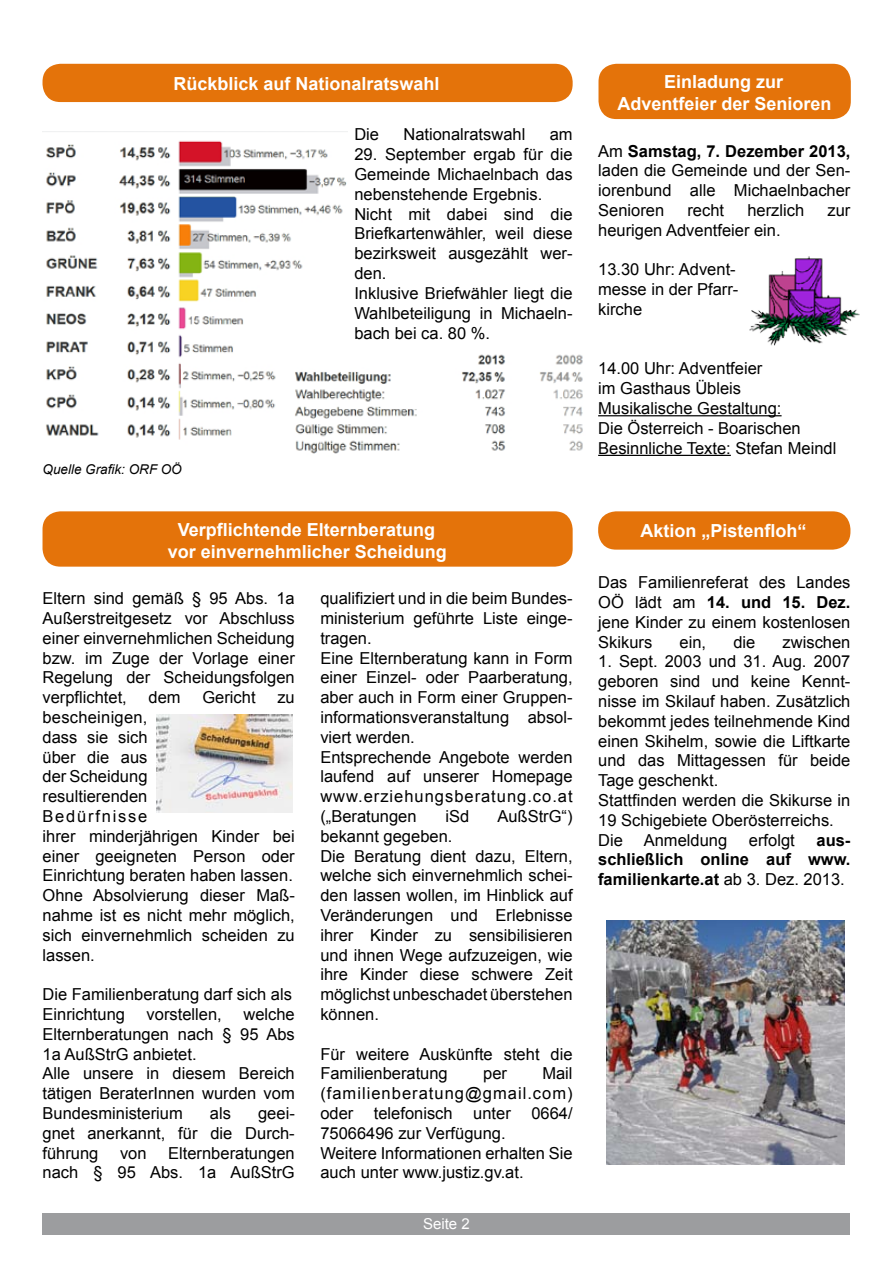
<style>
.page{position:relative;width:893px;height:1263px;background:#fff}
.page>*{position:absolute;margin:0;border:0;box-sizing:border-box;transform-origin:0 0}
.t1{font:700 18px/21.6px "Arial";color:#fff;text-align:center}
.t2{font:16.5px/19.8px "Arial";color:#000}
.t3{font:700 16.5px/19.8px "Arial";color:#000;text-align:justify}
.t4{font:15px "Arial";color:#fff}
.t5{font:italic 13.5px "Arial";color:#000}
.s1{font-weight:700}
.s2{font-weight:400}
</style>
<div class="page">
<div style="left:43px;top:1213px;width:807px;height:21px;background:#9c9d9f"></div>
<img style="left:45px;top:140px;width:302px;height:300px">
<hr style="left:598px;top:415px;width:184px;height:1px;background:#000">
<hr style="left:598px;top:455px;width:133px;height:1px;background:#000">
<div style="left:43px;top:64px;width:530px;height:38px;background:#e4730a;border-radius:18px"></div>
<div style="left:598px;top:511px;width:252px;height:39px;background:#e4730a;border-radius:18px"></div>
<img style="left:293px;top:350px;width:290px;height:104px">
<div style="left:598px;top:64px;width:253px;height:55px;background:#e4730a;border-radius:18px"></div>
<img style="left:749px;top:256px;width:111px;height:90px">
<div style="left:43px;top:511px;width:530px;height:56px;background:#e4730a;border-radius:18px"></div>
<img style="left:606px;top:920px;width:238px;height:244px">
<img style="left:156px;top:714px;width:137px;height:99px">
<p class="t1" style="left:173px;top:73px;width:268px">Rückblick auf Nationalratswahl</p>
<p class="t2" style="left:354px;top:125px;width:26px">Die</p>
<p class="t2" style="left:403px;top:125px;width:123px">Nationalratswahl</p>
<p class="t2" style="left:550px;top:125px;width:24px">am</p>
<p class="t2" style="left:354px;top:145px;width:220px">29. September ergab für die<br>Gemeinde Michaelnbach das nebenstehende Ergebnis.<br>Nicht mit dabei sind die<br>Briefkartenwähler, weil diese bezirksweit ausgezählt wer&shy;den.<br>Inklusive Briefwähler liegt die<br>Wahlbeteiligung in Michaeln&shy;bach bei ca. 80 %.</p>
<p class="t5" style="left:43px;top:461px;width:141px">Quelle Grafik: ORF OÖ</p>
<p class="t1" style="left:168px;top:519px;width:281px">Verpflichtende Elternberatung vor einvernehmlicher Scheidung</p>
<p class="t2" style="left:43px;top:589px;width:254px;text-align:justify">Eltern sind gemäß § 95 Abs. 1a Außerstreitgesetz vor Abschluss einer einvernehmlichen Scheidung bzw. im Zuge der Vorlage einer Regelung der Scheidungsfolgen verpflichtet,</p>
<p class="t2" style="left:149px;top:688px;width:34px">dem</p>
<p class="t2" style="left:202px;top:688px;width:55px">Gericht</p>
<p class="t2" style="left:277px;top:688px;width:19px">zu</p>
<p class="t2" style="left:43px;top:707px;width:254px">bescheinigen,<br>dass sie sich<br>über die aus<br>der Scheidung<br>resultierenden<br>Bedürfnisse<br>ihrer minderjährigen Kinder bei einer geeigneten Person oder<br>Einrichtung beraten haben lassen.<br>Ohne Absolvierung dieser Maß&shy;nahme ist es nicht mehr möglich, sich einvernehmlich scheiden zu lassen.</p>
<p class="t2" style="left:43px;top:985px;width:251px">Die Familienberatung darf sich als<br>Einrichtung</p>
<p class="t2" style="left:43px;top:1004px;width:254px;text-indent:201px">welche<br>Elternberatungen nach § 95 Abs<br>1a AußStrG anbietet.<br>Alle unsere in diesem Bereich tätigen BeraterInnen wurden vom<br>Bundesministerium</p>
<p class="t2" style="left:147px;top:1004px;width:77px">vorstellen,</p>
<p class="t2" style="left:43px;top:1103px;width:254px;text-align:justify;text-indent:216px">geei&shy;gnet anerkannt, für die Durch&shy;führung</p>
<p class="t2" style="left:210px;top:1103px;width:23px">als</p>
<p class="t2" style="left:43px;top:1143px;width:254px;text-align:right">Elternberatungen<br>nach § 95 Abs. 1a AußStrG</p>
<p class="t2" style="left:120px;top:1143px;width:28px">von</p>
<p class="t2" style="left:320px;top:589px;width:254px">qualifiziert und in die beim Bundes&shy;ministerium geführte Liste einge&shy;tragen.<br>Eine Elternberatung kann in Form einer Einzel- oder Paarberatung, aber auch in Form einer Gruppen&shy;informationsveranstaltung absol&shy;viert werden.<br>Entsprechende Angebote werden laufend auf unserer Homepage www.erziehungsberatung.co.at („Beratungen</p>
<p class="t2" style="left:446px;top:806px;width:25px">iSd</p>
<p class="t2" style="left:497px;top:806px;width:77px">AußStrG“)</p>
<p class="t2" style="left:320px;top:826px;width:254px">bekannt gegeben.<br>Die Beratung dient dazu, Eltern, welche sich einvernehmlich schei&shy;den lassen wollen, im Hinblick auf<br>Veränderungen und Erlebnisse ihrer Kinder zu sensibilisieren und ihnen Wege aufzuzeigen, wie ihre Kinder diese schwere Zeit möglichst unbeschadet überstehen können.</p>
<p class="t2" style="left:320px;top:1044px;width:254px">Für weitere Auskünfte steht die<br>Familienberatung</p>
<p class="t2" style="left:320px;top:1064px;width:254px;text-indent:222px">Mail (familienberatung@gmail.com) oder telefonisch unter 0664/<br>75066496 zur Verfügung.<br>Weitere Informationen erhalten Sie auch unter www.justiz.gv.at.</p>
<p class="t2" style="left:483px;top:1064px;width:25px">per</p>
<p class="t4" style="left:423px;top:1214px;width:48px">Seite 2</p>
<p class="t1" style="left:617px;top:72px;width:216px">Einladung zur<br>Adventfeier der Senioren</p>
<p class="t2" style="left:598px;top:141px;width:254px;text-align:justify">Am <span class="s1">Samstag, 7. Dezember 2013, </span>laden die Gemeinde und der Sen&shy;iorenbund alle Michaelnbacher Senioren</p>
<p class="t2" style="left:687px;top:200px;width:38px">recht</p>
<p class="t2" style="left:747px;top:200px;width:58px">herzlich</p>
<p class="t2" style="left:827px;top:200px;width:24px">zur</p>
<p class="t2" style="left:598px;top:220px;width:184px">heurigen Adventfeier ein.</p>
<p class="t2" style="left:598px;top:260px;width:142px">13.30 Uhr: Advent&shy;messe in der Pfarr&shy;kirche</p>
<p class="t2" style="left:598px;top:359px;width:240px">14.00 Uhr: Adventfeier<br>im Gasthaus Übleis<br>Musikalische Gestaltung:<br>Die Österreich - Boarischen<br>Besinnliche Texte: Stefan Meindl</p>
<p class="t1" style="left:640px;top:521px;width:168px">Aktion „Pistenfloh“</p>
<p class="t2" style="left:598px;top:573px;width:254px;text-align:justify">Das Familienreferat des Landes OÖ lädt am <span class="s1">14. und 15. Dez. </span>jene Kinder zu einem kostenlosen Skikurs</p>
<p class="t2" style="left:679px;top:632px;width:28px">ein,</p>
<p class="t2" style="left:733px;top:632px;width:24px">die</p>
<p class="t2" style="left:783px;top:632px;width:69px">zwischen</p>
<p class="t2" style="left:598px;top:652px;width:254px">1. Sept. 2003 und 31. Aug. 2007 geboren sind und keine Kennt&shy;nisse im Skilauf haben. Zusätzlich bekommt jedes teilnehmende Kind einen Skihelm, sowie die Liftkarte und das Mittagessen für beide<br>Tage geschenkt.<br>Stattfinden werden die Skikurse in<br>19 Schigebiete Oberösterreichs.<br>Die</p>
<p class="t2" style="left:644px;top:830px;width:85px">Anmeldung</p>
<p class="t2" style="left:749px;top:830px;width:47px">erfolgt</p>
<p class="t3" style="left:598px;top:830px;width:254px;text-indent:218px">aus&shy;schließlich online auf www. familienkarte.at <span class="s2">ab 3. Dez. 2013.</span></p>
</div>
